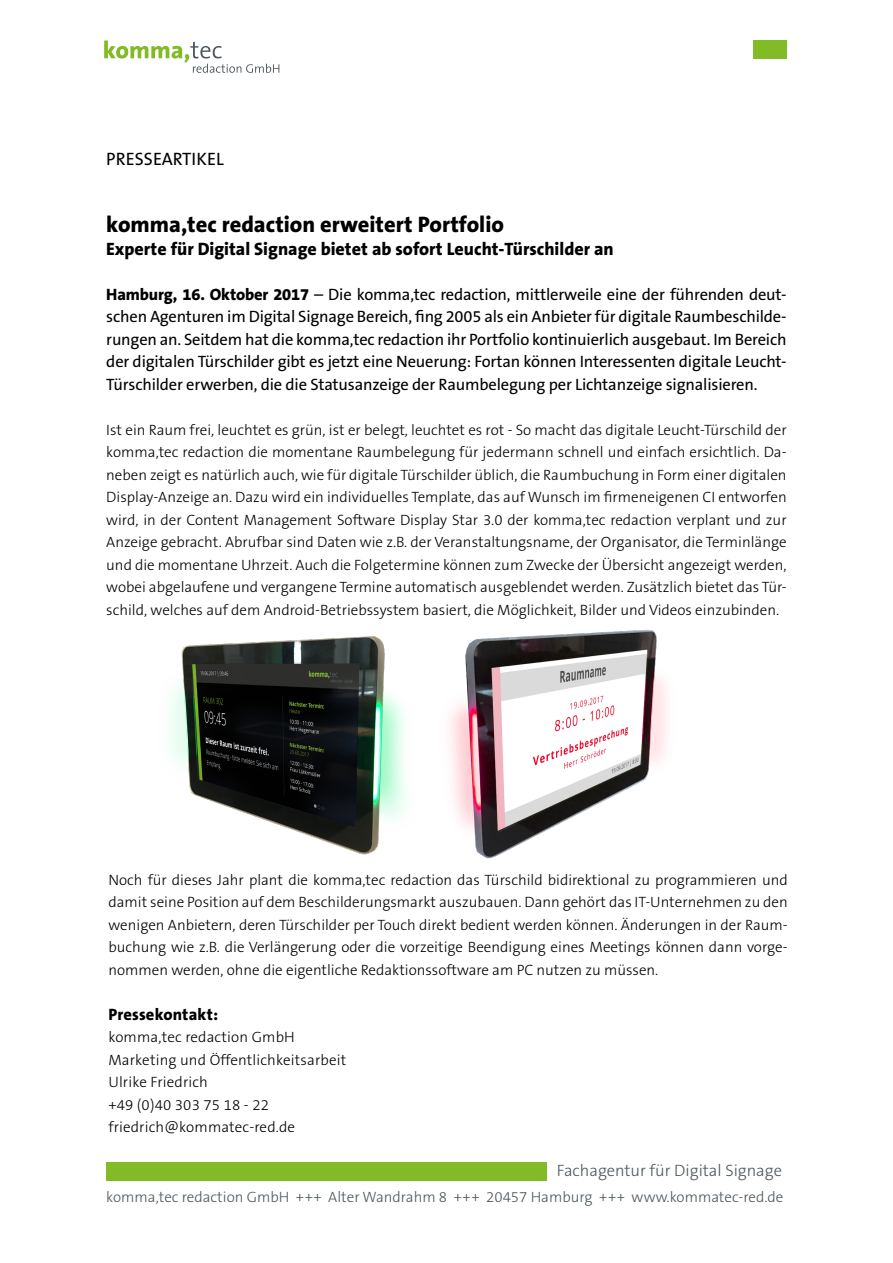
<style>
.page{position:relative;width:893px;height:1263px;background:#fff}
.page>*{position:absolute;margin:0;border:0;box-sizing:border-box;transform-origin:0 0}
.t1{font:800 22.5px "The Sans B8";color:#000}
.t2{font:800 18px "The Sans B8";color:#000}
.t3{font:18px "The Sans B5 Plain";color:#000}
.t4{font:16.5px/22.5px "The Sans B5 Plain";letter-spacing:-.01em;color:#000;text-align:justify}
.t5{font:300 16.5px "The Sans B3";color:#4c565c}
.t6{font:800 16.5px "The Sans B8";letter-spacing:.01em;color:#000}
.t7{font:300 15px/22.5px "The Sans B3";color:#000;text-align:justify}
.t8{font:300 15px "The Sans B3";color:#4c565c}
.s1{font-family:"The Sans B8";font-weight:800}
</style>
<div class="page">
<div style="left:753px;top:41px;width:34px;height:18px;background:#83bb26"></div>
<svg style="left:104px;top:41px;width:175px;height:32px"></svg>
<div style="left:106px;top:1162px;width:441px;height:19px;background:#83bb26"></div>
<img style="left:170px;top:636px;width:236px;height:219px">
<img style="left:450px;top:629px;width:217px;height:230px">
<p class="t3" style="left:106px;top:149px;width:119px">PRESSEARTIKEL</p>
<h1 class="t1" style="left:106px;top:213px;width:399px">komma,tec redaction erweitert Portfolio</h1>
<p class="t2" style="left:106px;top:239px;width:509px">Experte für Digital Signage bietet ab sofort Leucht-Türschilder an</p>
<p class="t4" style="left:106px;top:283px;width:682px"><span class="s1">Hamburg, 16. Oktober 2017</span> – Die komma,tec redaction, mittlerweile eine der führenden deut&shy;schen Agenturen im Digital Signage Bereich, fing 2005 als ein Anbieter für digitale Raumbeschilde&shy;rungen an. Seitdem hat die komma,tec redaction ihr Portfolio kontinuierlich ausgebaut. Im Bereich der digitalen Türschilder gibt es jetzt eine Neuerung: Fortan können Interessenten digitale Leucht-Türschilder erwerben, die die Statusanzeige der Raumbelegung per Lichtanzeige signalisieren.</p>
<p class="t7" style="left:106px;top:419px;width:682px">Ist ein Raum frei, leuchtet es grün, ist er belegt, leuchtet es rot - So macht das digitale Leucht-Türschild der komma,tec redaction die momentane Raumbelegung für jedermann schnell und einfach ersichtlich. Da&shy;neben zeigt es natürlich auch, wie für digitale Türschilder üblich, die Raumbuchung in Form einer digitalen Display-Anzeige an. Dazu wird ein individuelles Template, das auf Wunsch im firmeneigenen CI entworfen wird, in der Content Management Software Display Star 3.0 der komma,tec redaction verplant und zur Anzeige gebracht. Abrufbar sind Daten wie z.B. der Veranstaltungsname, der Organisator, die Terminlänge und die momentane Uhrzeit. Auch die Folgetermine können zum Zwecke der Übersicht angezeigt werden, wobei abgelaufene und vergangene Termine automatisch ausgeblendet werden. Zusätzlich bietet das Tür&shy;schild, welches auf dem Android-Betriebssystem basiert, die Möglichkeit, Bilder und Videos einzubinden.</p>
<p class="t7" style="left:108px;top:869px;width:681px">Noch für dieses Jahr plant die komma,tec redaction das Türschild bidirektional zu programmieren und damit seine Position auf dem Beschilderungsmarkt auszubauen. Dann gehört das IT-Unternehmen zu den wenigen Anbietern, deren Türschilder per Touch direkt bedient werden können. Änderungen in der Raum&shy;buchung wie z.B. die Verlängerung oder die vorzeitige Beendigung eines Meetings können dann vorge&shy;nommen werden, ohne die eigentliche Redaktionssoftware am PC nutzen zu müssen.</p>
<p class="t6" style="left:108px;top:1005px;width:111px">Pressekontakt:</p>
<p class="t7" style="left:108px;top:1026px;width:239px;text-align:left">komma,tec redaction GmbH<br>Marketing und Öffentlichkeitsarbeit<br>Ulrike Friedrich<br>+49 (0)40 303 75 18 - 22 friedrich@kommatec-red.de</p>
<p class="t5" style="left:557px;top:1162px;width:227px">Fachagentur für Digital Signage</p>
<p class="t8" style="left:106px;top:1189px;width:679px">komma,tec redaction GmbH +++ Alter Wandrahm 8 +++ 20457 Hamburg +++ www.kommatec-red.de</p>
</div>
